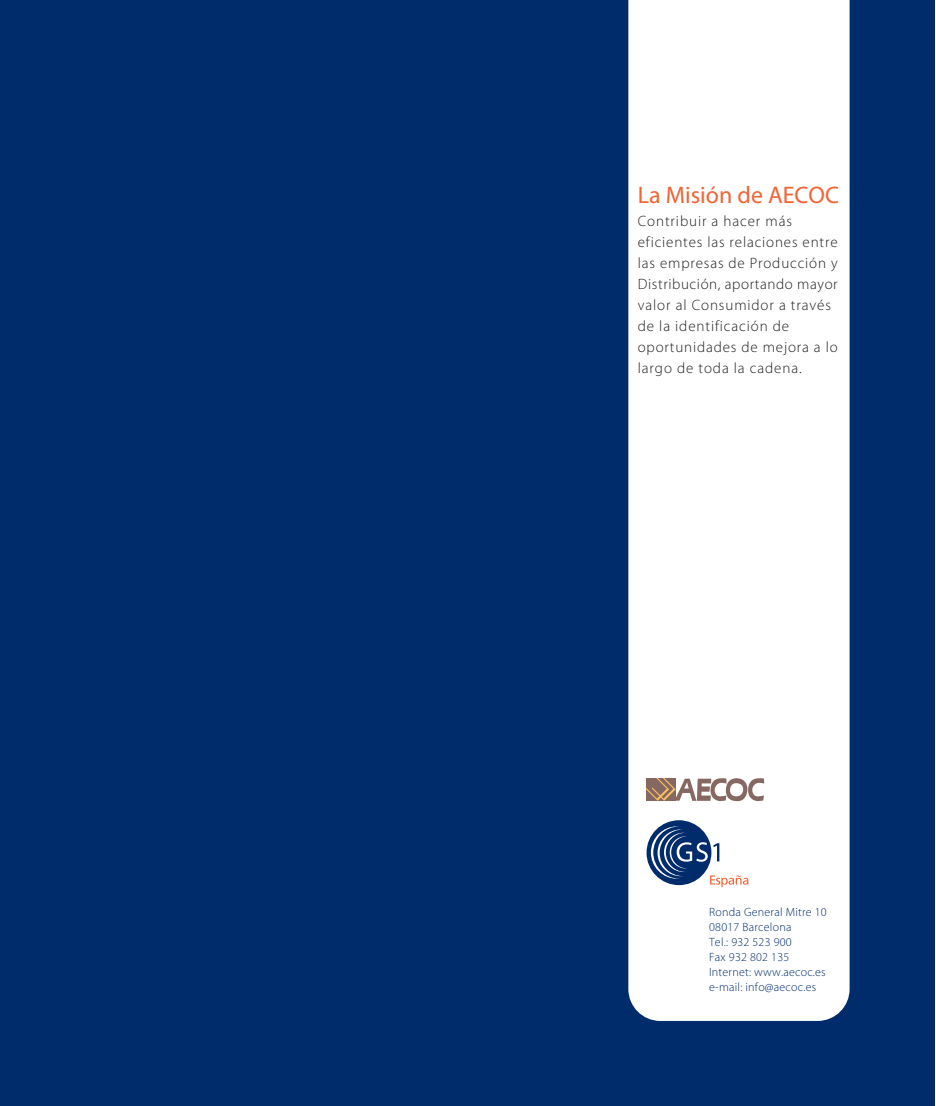
<style>
.page{position:relative;width:936px;height:1106px;background:#fff}
.page>*{position:absolute;margin:0;border:0;box-sizing:border-box;transform-origin:0 0}
.t1{font:24px "Myriad Pro";color:#f26334}
.t2{font:300 15px/21px "Myriad Pro";letter-spacing:.055em;color:#231f20}
.t3{font:300 12px/15px "Myriad Pro";letter-spacing:.02em;color:#002c6c}
</style>
<div class="page">
<div style="left:0;top:0;width:934px;height:1106px;background:#002c6c"></div>
<div style="left:628px;top:0;width:221px;height:1020px;background:#fff"></div>
<svg style="left:646px;top:820px;width:65px;height:65px"></svg>
<svg style="left:651px;top:826px;width:97px;height:61px"></svg>
<svg style="left:646px;top:778px;width:118px;height:23px"></svg>
<h1 class="t1" style="left:637px;top:186px;width:203px">La Misión de AECOC</h1>
<p class="t2" style="left:637px;top:212px;width:201px">Contribuir a hacer más eficientes las relaciones entre las empresas de Producción y<br>Distribución, aportando mayor valor al Consumidor a través de la identificación de oportunidades de mejora a lo largo de toda la cadena.</p>
<p class="t3" style="left:709px;top:905px;width:119px">Ronda General Mitre 10<br>08017 Barcelona<br>Tel.: 932 523 900<br>Fax 932 802 135<br>Internet: www.aecoc.es e-mail: info@aecoc.es</p>
</div>
